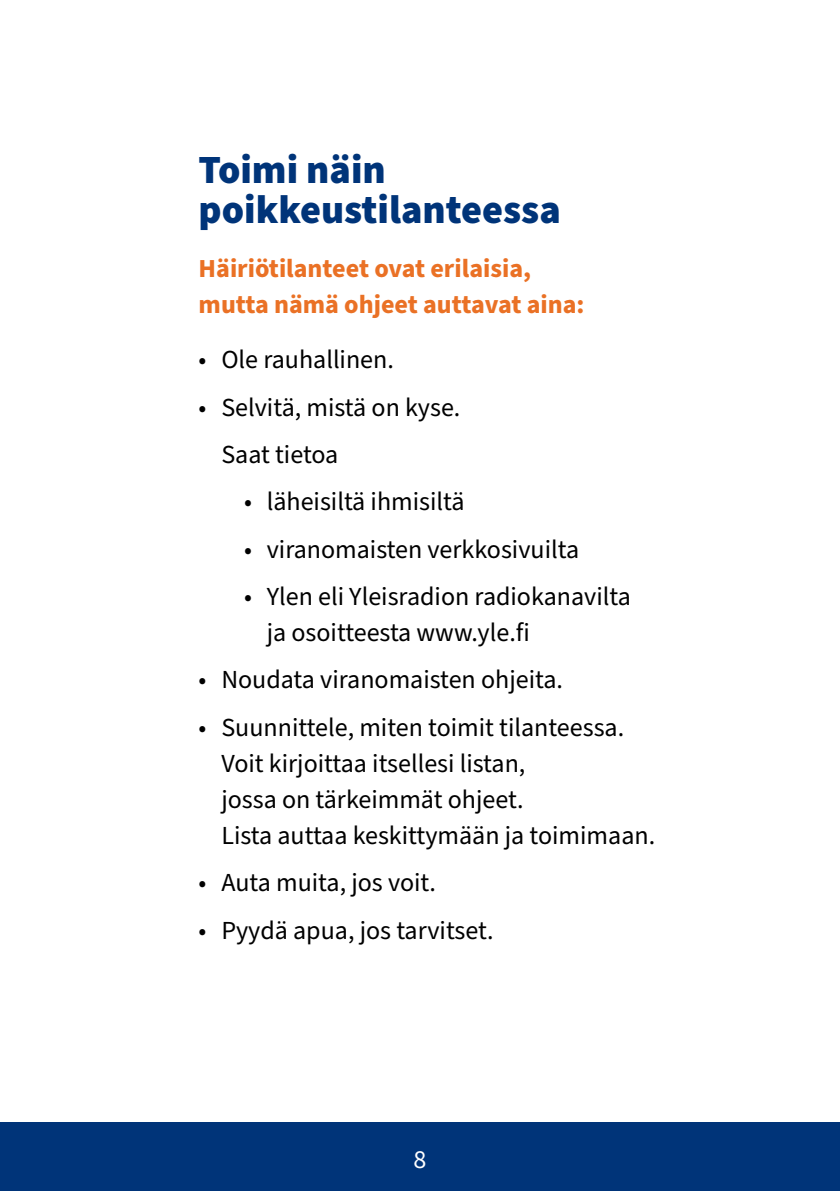
<style>
.page{position:relative;width:840px;height:1191px;background:#fff}
.page>*{position:absolute;margin:0;border:0;box-sizing:border-box;transform-origin:0 0}
.otsikko_h1{font:900 40px/40px "Source Sans Pro";color:#003479}
.lista_p{font:26px/36px "Source Sans Pro";color:#000}
.listan_otsikko_h2{font:700 26px/36px "Source Sans Pro";color:#ea7125}
.t1{font:26px "Source Sans Pro";color:#fff}
</style>
<div class="page">
<div style="left:0;top:1123px;width:839px;height:68px;background:#003479"></div>
<h1 class="otsikko_h1" style="left:198px;top:150px;width:363px">Toimi näin poikkeustilanteessa</h1>
<h2 class="listan_otsikko_h2" style="left:198px;top:251px;width:387px">Häiriötilanteet ovat erilaisia, mutta nämä ohjeet auttavat aina:</h2>
<p class="lista_p" style="left:198px;top:342px;width:197px">• Ole rauhallinen.</p>
<p class="lista_p" style="left:198px;top:390px;width:263px">• Selvitä, mistä on kyse.</p>
<p class="lista_p" style="left:221px;top:437px;width:118px">Saat tietoa</p>
<p class="lista_p" style="left:244px;top:484px;width:222px">• läheisiltä ihmisiltä</p>
<p class="lista_p" style="left:244px;top:532px;width:336px">• viranomaisten verkkosivuilta</p>
<p class="lista_p" style="left:266px;top:579px;width:365px;text-indent:-23px">• Ylen eli Yleisradion radiokanavilta ja osoitteesta www.yle.fi</p>
<p class="lista_p" style="left:198px;top:662px;width:365px">• Noudata viranomaisten ohjeita.</p>
<p class="lista_p" style="left:221px;top:710px;width:435px;text-indent:-23px">• Suunnittele, miten toimit tilanteessa.<br>Voit kirjoittaa itsellesi listan,<br>jossa on tärkeimmät ohjeet.<br>Lista auttaa keskittymään ja toimimaan.</p>
<p class="lista_p" style="left:198px;top:865px;width:239px">• Auta muita, jos voit.</p>
<p class="lista_p" style="left:198px;top:912px;width:296px">• Pyydä apua, jos tarvitset.</p>
<p class="t1" style="left:413px;top:1142px;width:14px">8</p>
</div>
